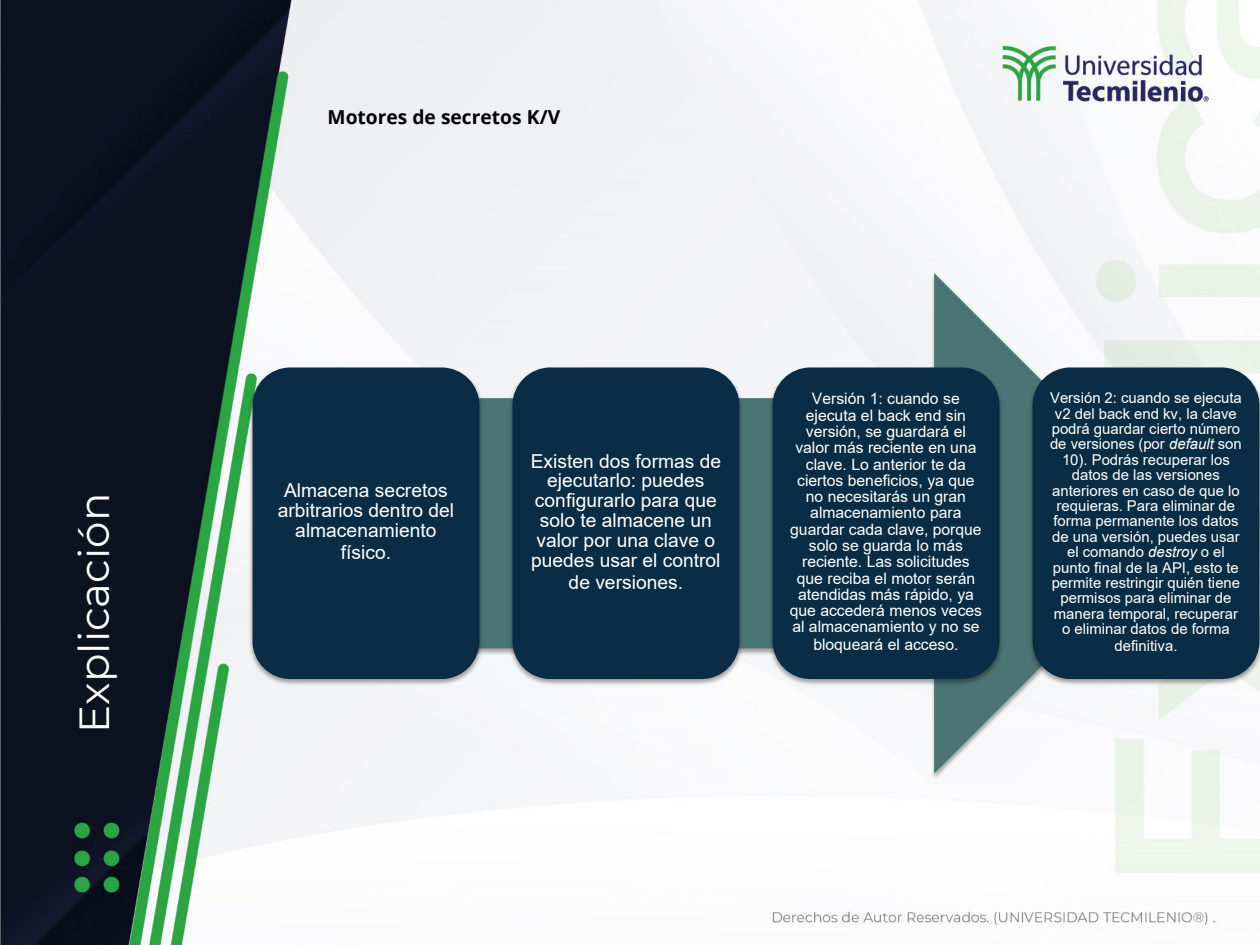
<style>
.page{position:relative;width:1260px;height:945px;background:#fff}
.page>*{position:absolute;margin:0;border:0;box-sizing:border-box;transform-origin:0 0}
.t1{font:42px "Montserrat";color:#fff}
.t2{font:19.25px/19.9px "Arial";color:#fff;text-align:center}
.t3{font:700 19.25px "Open Sans";color:#000}
.t4{font:15.75px/16.3px "Arial";letter-spacing:-.005em;color:#fff;text-align:center}
.t5{font:14.88px/15.4px "Arial";color:#fff;text-align:center}
.s1{font-style:italic}
</style>
<div class="page">
<img style="left:0;top:0;width:1260px;height:945px">
<div style="left:52px;top:472px;width:75px;height:305px;background:#0b1220"></div>
<img style="left:322px;top:270px;width:868px;height:512px">
<svg style="left:328px;top:273px;width:856px;height:501px;fill:#f4f4f6"></svg>
<img style="left:247px;top:365px;width:238px;height:323px">
<div style="left:253px;top:368px;width:226px;height:311px;background:#0a2d45;border-radius:38px"></div>
<img style="left:507px;top:365px;width:238px;height:323px">
<div style="left:513px;top:368px;width:226px;height:311px;background:#0a2d45;border-radius:38px"></div>
<img style="left:767px;top:365px;width:238px;height:323px">
<div style="left:773px;top:368px;width:226px;height:311px;background:#0a2d45;border-radius:38px"></div>
<img style="left:1027px;top:365px;width:233px;height:323px">
<div style="left:1033px;top:368px;width:226px;height:311px;background:#0a2d45;border-radius:38px"></div>
<h1 class="t1" style="left:65px;top:733px;width:241px;rotate:-90deg">Explicación</h1>
<p class="t3" style="left:328px;top:104px;width:234px">Motores de secretos K/V</p>
<p class="t2" style="left:278px;top:481px;width:178px">Almacena secretos arbitrarios dentro del almacenamiento</p>
<p class="t2" style="left:341px;top:542px;width:52px">físico.</p>
<p class="t2" style="left:531px;top:451px;width:192px">Existen dos formas de ejecutarlo: puedes configurarlo para que solo te almacene un valor por una clave o puedes usar el control</p>
<p class="t2" style="left:569px;top:572px;width:116px">de versiones.</p>
<p class="t4" style="left:790px;top:391px;width:194px">Versión 1: cuando se ejecuta el back end sin versión, se guardará el valor más reciente en una clave. Lo anterior te da ciertos beneficios, ya que no necesitarás un gran almacenamiento para guardar cada clave, porque solo se guarda lo más reciente. Las solicitudes que reciba el motor serán atendidas más rápido, ya que accederá menos veces al almacenamiento y no se</p>
<p class="t4" style="left:813px;top:637px;width:147px">bloqueará el acceso.</p>
<p class="t5" style="left:1050px;top:390px;width:193px">Versión 2: cuando se ejecuta v2 del back end kv, la clave podrá guardar cierto número de versiones (por <span class="s1">default</span> son<br>10). Podrás recuperar los datos de las versiones anteriores en caso de que lo requieras. Para eliminar de forma permanente los datos de una versión, puedes usar el comando <span class="s1">destroy</span> o el punto final de la API, esto te permite restringir quién tiene permisos para eliminar de manera temporal, recuperar o eliminar datos de forma</p>
<p class="t5" style="left:1114px;top:638px;width:65px">definitiva.</p>
</div>
